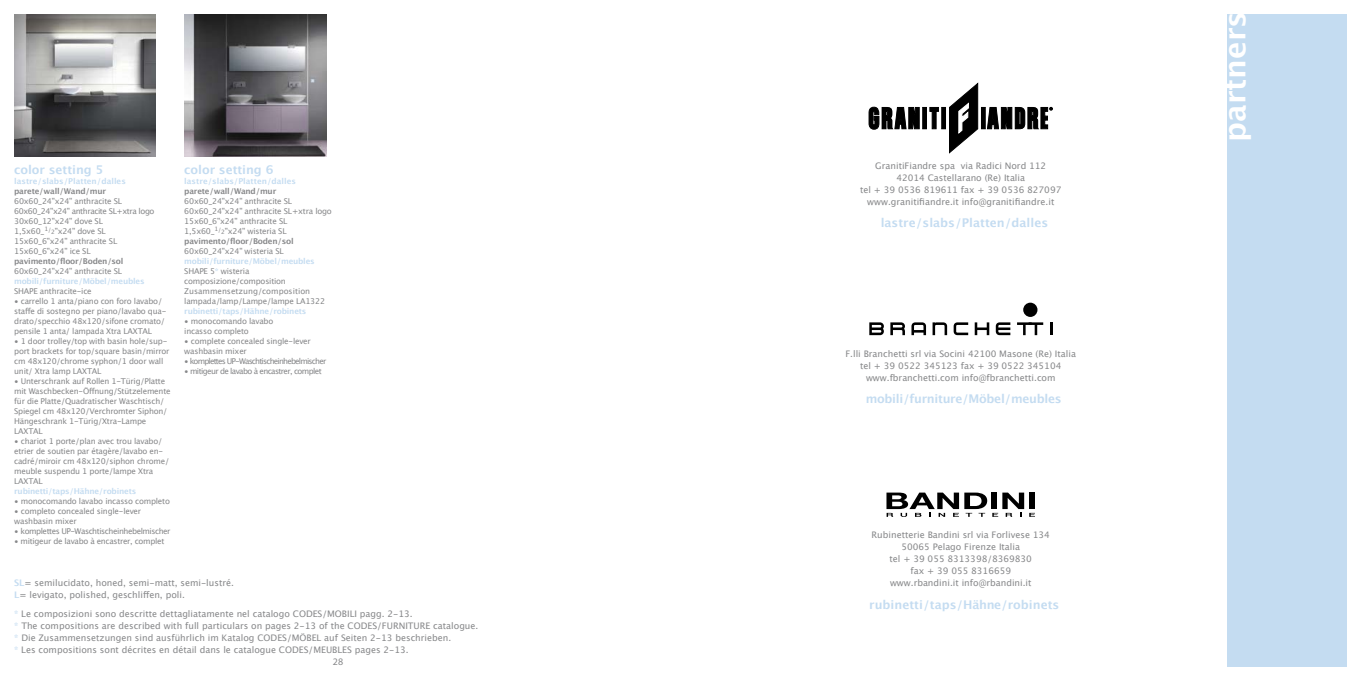
<style>
.page{position:relative;width:1361px;height:681px;background:#fff}
.page>*{position:absolute;margin:0;border:0;box-sizing:border-box;transform-origin:0 0}
.t1{font:700 30px "Lucida Grande";color:#fff}
.t2{font:700 12px "Lucida Grande";letter-spacing:-.005em;color:#c4dcf1}
.t3{font:700 12px "Lucida Grande";letter-spacing:-.025em;color:#c4dcf1}
.t4{font:10px "Myriad Pro";color:#87888a}
.t5{font:9px/12px "Lucida Grande";color:#87888a;text-align:center}
.t6{font:8px/10px "Lucida Grande";letter-spacing:-.025em;color:#87888a}
.t7{font:700 8px "Lucida Grande";letter-spacing:-.025em;color:#c4dcf1}
.t8{font:700 8px "Lucida Grande";letter-spacing:-.025em;color:#87888a}
.t9{font:700 8px "Lucida Grande";color:#c4dcf1}
.t10{font:8px "Lucida Grande";letter-spacing:-.055em;color:#87888a}
.t11{font:8px "Lucida Grande";letter-spacing:-.1em;color:#87888a}
.t12{font:8px "Lucida Grande";letter-spacing:-.075em;color:#87888a}
.s1{font-size:6px}
.s2{font-weight:700}
.s3{font-weight:700;color:#c4dcf1}
</style>
<div class="page">
<div style="left:1227px;top:14px;width:119px;height:652px;background:#c4dcf1"></div>
<svg style="left:886px;top:492px;width:149px;height:24px"></svg>
<div style="left:922px;top:107px;width:4px;height:22px;border:1px solid #000"></div>
<div style="left:941px;top:107px;width:4px;height:22px;border:1px solid #000"></div>
<div style="left:981px;top:107px;width:4px;height:22px;border:1px solid #000"></div>
<svg style="left:869px;top:107px;width:50px;height:22px"></svg>
<svg style="left:929px;top:107px;width:9px;height:22px"></svg>
<svg style="left:987px;top:106px;width:66px;height:23px"></svg>
<svg style="left:949px;top:83px;width:29px;height:70px"></svg>
<svg style="left:869px;top:322px;width:15px;height:13px"></svg>
<svg style="left:890px;top:322px;width:15px;height:13px"></svg>
<svg style="left:911px;top:322px;width:15px;height:13px"></svg>
<svg style="left:932px;top:322px;width:15px;height:13px"></svg>
<svg style="left:953px;top:322px;width:15px;height:13px"></svg>
<svg style="left:974px;top:322px;width:15px;height:13px"></svg>
<svg style="left:996px;top:322px;width:14px;height:13px"></svg>
<svg style="left:1017px;top:322px;width:26px;height:13px"></svg>
<svg style="left:1050px;top:322px;width:2px;height:13px"></svg>
<div style="left:1023px;top:302px;width:14px;height:15px;background:#000;border-radius:50%"></div>
<img style="left:14px;top:15px;width:142px;height:141px">
<img style="left:184px;top:14px;width:142px;height:142px">
<h2 class="t2" style="left:14px;top:163px;width:91px">color setting 5</h2>
<p class="t9" style="left:14px;top:176px;width:113px">lastre/slabs/Platten/dalles</p>
<p class="t8" style="left:14px;top:186px;width:93px">parete/wall/Wand/mur</p>
<p class="t6" style="left:14px;top:196px;width:142px">60x60_24”x24” anthracite SL<br>60x60_24”x24” anthracite SL+xtra logo<br>30x60_12”x24” dove SL<br>1,5x60_<sup>1/</sup><span class="s1">2</span>”x24” dove SL<br>15x60_6”x24” anthracite SL<br>15x60_6”x24” ice SL</p>
<p class="t8" style="left:14px;top:256px;width:111px">pavimento/floor/Boden/sol</p>
<p class="t6" style="left:14px;top:266px;width:109px">60x60_24”x24” anthracite SL</p>
<p class="t7" style="left:14px;top:276px;width:132px">mobili/furniture/Möbel/meubles</p>
<p class="t6" style="left:14px;top:286px;width:79px">SHAPE anthracite-ice</p>
<p class="t6" style="left:14px;top:296px;width:154px">• carrello 1 anta/piano con foro lavabo/ staffe di sostegno per piano/lavabo qua&shy;drato/specchio 48x120/sifone cromato/ pensile 1 anta/ lampada Xtra LAXTAL</p>
<p class="t6" style="left:14px;top:336px;width:157px">• 1 door trolley/top with basin hole/sup&shy;port brackets for top/square basin/mirror cm 48x120/chrome syphon/1 door wall unit/ Xtra lamp LAXTAL</p>
<p class="t6" style="left:14px;top:376px;width:158px">• Unterschrank auf Rollen 1-Türig/Platte mit Waschbecken-Öffnung/Stützelemente für die Platte/Quadratischer Waschtisch/ Spiegel cm 48x120/Verchromter Siphon/ Hängeschrank 1-Türig/Xtra-Lampe LAXTAL</p>
<p class="t6" style="left:14px;top:436px;width:156px">• chariot 1 porte/plan avec trou lavabo/ etrier de soutien par étagère/lavabo en&shy;cadré/miroir cm 48x120/siphon chrome/ meuble suspendu 1 porte/lampe Xtra<br>LAXTAL</p>
<p class="t7" style="left:14px;top:486px;width:124px">rubinetti/taps/Hähne/robinets</p>
<p class="t6" style="left:14px;top:496px;width:157px">• monocomando lavabo incasso completo</p>
<p class="t6" style="left:14px;top:506px;width:128px">• completo concealed single-lever washbasin mixer</p>
<p class="t10" style="left:14px;top:526px;width:158px">• komplettes UP-Waschtischeinhebelmischer</p>
<p class="t6" style="left:14px;top:536px;width:152px">• mitigeur de lavabo à encastrer, complet</p>
<h2 class="t2" style="left:184px;top:163px;width:91px">color setting 6</h2>
<p class="t9" style="left:184px;top:176px;width:113px">lastre/slabs/Platten/dalles</p>
<p class="t8" style="left:184px;top:186px;width:93px">parete/wall/Wand/mur</p>
<p class="t6" style="left:184px;top:196px;width:149px">60x60_24”x24” anthracite SL<br>60x60_24”x24” anthracite SL+xtra logo<br>15x60_6”x24” anthracite SL<br>1,5x60_<sup>1/</sup><span class="s1">2</span>”x24” wisteria SL <span class="s2">pavimento/floor/Boden/sol</span></p>
<p class="t6" style="left:184px;top:246px;width:101px">60x60_24”x24” wisteria SL</p>
<p class="t6" style="left:184px;top:256px;width:142px"><span class="s3">mobili/furniture/Möbel/meubles<br></span>SHAPE 5<span class="s3">*</span> wisteria composizione/composition<br>Zusammensetzung/composition lampada/lamp/Lampe/lampe LA1322</p>
<p class="t7" style="left:184px;top:306px;width:124px">rubinetti/taps/Hähne/robinets</p>
<p class="t6" style="left:184px;top:316px;width:91px">• monocomando lavabo incasso completo</p>
<p class="t6" style="left:184px;top:336px;width:128px">• complete concealed single-lever washbasin mixer</p>
<p class="t11" style="left:184px;top:356px;width:143px">• komplettes UP-Waschtischeinhebelmischer</p>
<p class="t12" style="left:184px;top:366px;width:139px">• mitigeur de lavabo à encastrer, complet</p>
<p class="t5" style="left:14px;top:576px;width:221px;text-align:left"><span class="s3">SL</span>= semilucidato, honed, semi-matt, semi-lustré.<br><span class="s3">L</span>= levigato, polished, geschliffen, poli.</p>
<p class="t5" style="left:14px;top:607px;width:466px;text-align:left"><span class="s3">*</span> Le composizioni sono descritte dettagliatamente nel catalogo CODES/MOBILI pagg. 2-13.<br><span class="s3">*</span> The compositions are described with full particulars on pages 2-13 of the CODES/FURNITURE catalogue. <span class="s3">*</span> Die Zusammensetzungen sind ausführlich im Katalog CODES/MÖBEL auf Seiten 2-13 beschrieben.<br><span class="s3">*</span> Les compositions sont décrites en détail dans le catalogue CODES/MEUBLES pages 2-13.</p>
<p class="t4" style="left:333px;top:655px;width:12px">28</p>
<p class="t5" style="left:860px;top:159px;width:203px">GranitiFiandre spa via Radici Nord 112<br>42014 Castellarano (Re) Italia<br>tel + 39 0536 819611 fax + 39 0536 827097 www.granitifiandre.it info@granitifiandre.it</p>
<h2 class="t2" style="left:880px;top:216px;width:169px">lastre/slabs/Platten/dalles</h2>
<p class="t5" style="left:845px;top:347px;width:232px">F.lli Branchetti srl via Socini 42100 Masone (Re) Italia tel + 39 0522 345123 fax + 39 0522 345104 www.fbranchetti.com info@fbranchetti.com</p>
<h2 class="t3" style="left:866px;top:391px;width:197px">mobili/furniture/Möbel/meubles</h2>
<p class="t5" style="left:871px;top:529px;width:180px">Rubinetterie Bandini srl via Forlivese 134<br>50065 Pelago Firenze Italia<br>tel + 39 055 8313398/8369830<br>fax + 39 055 8316659<br>www.rbandini.it info@rbandini.it</p>
<h2 class="t2" style="left:869px;top:597px;width:191px">rubinetti/taps/Hähne/robinets</h2>
<h1 class="t1" style="left:1217px;top:142px;width:133px;rotate:-90deg">partners</h1>
</div>
